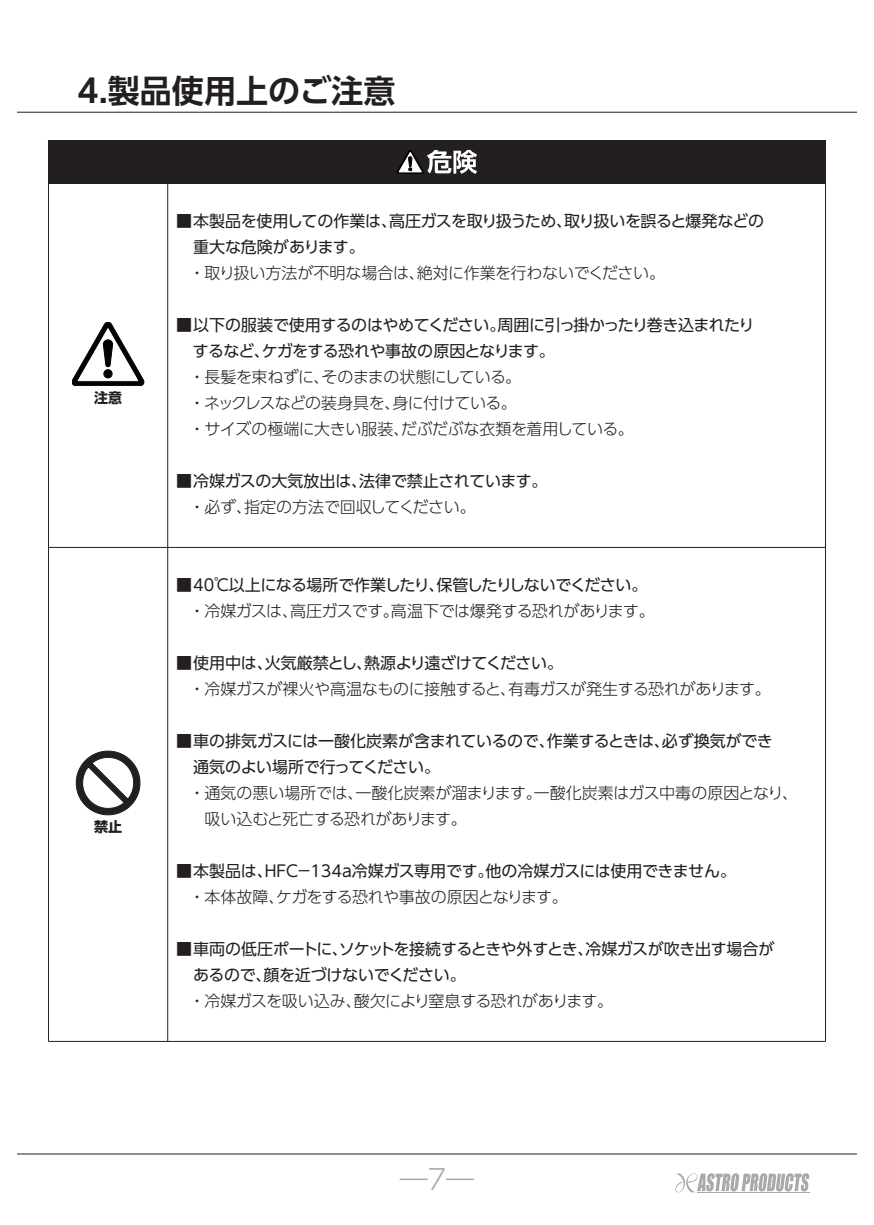
<style>
.page{position:relative;width:874px;height:1225px;background:#fff}
.page>*{position:absolute;margin:0;border:0;box-sizing:border-box;transform-origin:0 0}
.t1{font:700 32px "UD Shin Go Pr 6 De";color:#231f20}
.t2{font:300 28px "UD Shin Go Pr 6";color:#a8a9ad}
.t3{font:16px/26px "UD Shin Go Pr 6";letter-spacing:-.025em;color:#231f20}
.t4{font:300 16px/26px "UD Shin Go Pr 6";letter-spacing:-.03em;color:#231f20}
.t5{font:300 16px/26px "UD Shin Go Pr 6";letter-spacing:-.005em;color:#231f20}
.t6{font:16px "UD Shin Go Pr 6";letter-spacing:-.005em;color:#231f20}
.t7{font:700 14px "UD Shin Go Pr 6";color:#231f20}
</style>
<div class="page">
<hr style="left:17px;top:1153px;width:839px;height:1px;background:#231f20">
<svg style="left:675px;top:1173px;width:133px;height:20px"></svg>
<hr style="left:696px;top:1192px;width:113px;height:1px;background:#a8a9ad">
<hr style="left:17px;top:112px;width:839px;height:1px;background:#231f20">
<hr style="left:48px;top:140px;width:1px;height:901px;background:#231f20">
<hr style="left:48px;top:1041px;width:777px;height:1px;background:#231f20">
<hr style="left:48px;top:547px;width:777px;height:1px;background:#231f20">
<hr style="left:824px;top:140px;width:1px;height:901px;background:#231f20">
<hr style="left:167px;top:140px;width:1px;height:901px;background:#231f20">
<svg style="left:76px;top:751px;width:64px;height:64px"></svg>
<svg style="left:72px;top:322px;width:72px;height:64px"></svg>
<div style="left:48px;top:140px;width:777px;height:43px;background:#231f20"></div>
<svg style="left:396px;top:150px;width:81px;height:24px"></svg>
<h1 class="t1" style="left:77px;top:65px;width:319px">4.製品使用上のご注意</h1>
<p class="t7" style="left:94px;top:386px;width:29px">注意</p>
<p class="t7" style="left:94px;top:815px;width:29px">禁止</p>
<p class="t3" style="left:193px;top:207px;width:572px;text-indent:-17px">■ 本製品を使用しての作業は、高圧ガスを取り扱うため、取り扱いを誤ると爆発などの重大な危険があります。</p>
<p class="t4" style="left:189px;top:259px;width:477px">・ 取り扱い方法が不明な場合は、絶対に作業を行わないでください。</p>
<p class="t3" style="left:193px;top:311px;width:563px;text-indent:-17px">■ 以下の服装で使用するのはやめてください。周囲に引っ掛かったり巻き込まれたりするなど、ケガをする恐れや事故の原因となります。</p>
<p class="t4" style="left:189px;top:363px;width:446px">・ 長髪を束ねずに、そのままの状態にしている。<br>・ ネックレスなどの装身具を、身に付けている。<br>・ サイズの極端に大きい服装、だぶだぶな衣類を着用している。</p>
<p class="t3" style="left:176px;top:467px;width:373px">■ 冷媒ガスの大気放出は、法律で禁止されています。</p>
<p class="t4" style="left:189px;top:493px;width:288px">・ 必ず、指定の方法で回収してください。</p>
<p class="t3" style="left:176px;top:571px;width:472px">■ 40℃以上になる場所で作業したり、保管したりしないでください。</p>
<p class="t4" style="left:189px;top:597px;width:467px">・ 冷媒ガスは、高圧ガスです。高温下では爆発する恐れがあります。</p>
<p class="t3" style="left:176px;top:649px;width:388px">■ 使用中は、火気厳禁とし、熱源より遠ざけてください。</p>
<p class="t4" style="left:189px;top:675px;width:583px">・ 冷媒ガスが裸火や高温なものに接触すると、有毒ガスが発生する恐れがあります。</p>
<p class="t3" style="left:193px;top:727px;width:581px;text-indent:-17px">■ 車の排気ガスには一酸化炭素が含まれているので、作業するときは、必ず換気ができ通気のよい場所で行ってください。</p>
<p class="t5" style="left:204px;top:779px;width:594px;text-indent:-15px">・ 通気の悪い場所では、一酸化炭素が溜まります。一酸化炭素はガス中毒の原因となり、吸い込むと死亡する恐れがあります。</p>
<p class="t6" style="left:176px;top:857px;width:561px">■ 本製品は、HFC－134a冷媒ガス専用です。他の冷媒ガスには使用できません。</p>
<p class="t4" style="left:189px;top:883px;width:380px">・ 本体故障、ケガをする恐れや事故の原因となります。</p>
<p class="t3" style="left:193px;top:935px;width:582px;text-indent:-17px">■ 車両の低圧ポートに、ソケットを接続するときや外すとき、冷媒ガスが吹き出す場合があるので、顔を近づけないでください。</p>
<p class="t4" style="left:189px;top:987px;width:425px">・ 冷媒ガスを吸い込み、酸欠により窒息する恐れがあります。</p>
<h2 class="t2" style="left:399px;top:1156px;width:76px">―7―</h2>
</div>
